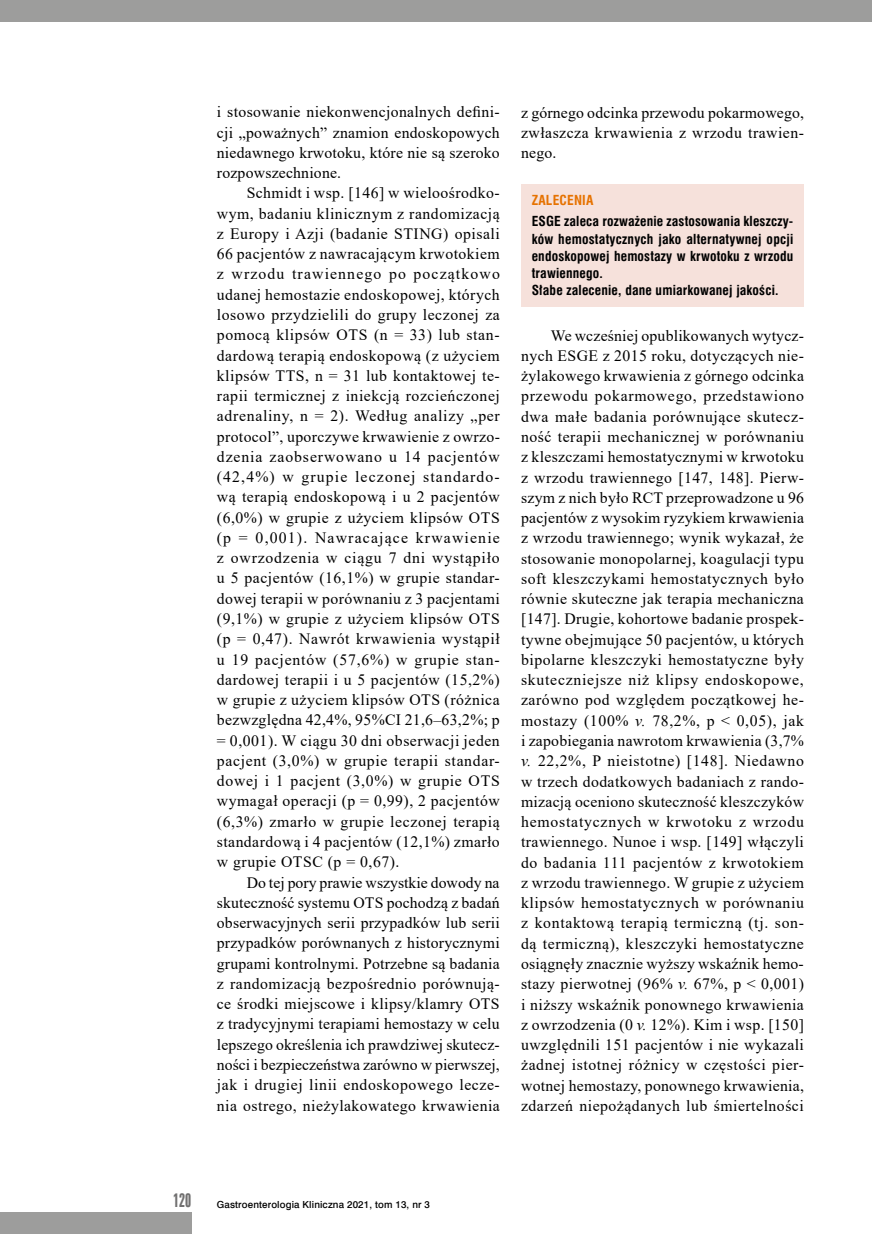
<style>
.page{position:relative;width:872px;height:1234px;background:#fff}
.page>*{position:absolute;margin:0;border:0;box-sizing:border-box;transform-origin:0 0}
.t1{font:18px "Swis 924 EU";color:#706f6f}
.t2{font:15.75px/20.2px "Times New Roman";letter-spacing:.03em;color:#000;text-align:justify}
.t3{font:700 13.5px/17.2px "Swis 721 Cn EU";letter-spacing:.015em;color:#000}
.t4{font:700 13.5px "Swis 721 Cn EU";letter-spacing:.015em;color:#e67200}
.t5{font:9.75px "Swis 721 Md EU";letter-spacing:.015em;color:#000}
.s1{font-style:italic}
</style>
<div class="page">
<div style="left:0;top:0;width:872px;height:21px;background:#9d9d9c"></div>
<div style="left:0;top:1212px;width:191px;height:21px;background:#9d9d9c"></div>
<div style="left:521px;top:184px;width:283px;height:122px;background:#f6e1db"></div>
<p class="t2" style="left:217px;top:101px;width:284px">i stosowanie niekonwencjonalnych defini&shy;cji „poważnych” znamion endoskopowych niedawnego krwotoku, które nie są szeroko rozpowszechnione.</p>
<p class="t2" style="left:217px;top:182px;width:284px;text-indent:30px">Schmidt i wsp. [146] w wieloośrodko&shy;wym, badaniu klinicznym z randomizacją z Europy i Azji (badanie STING) opisali 66 pacjentów z nawracającym krwotokiem z wrzodu trawiennego po początkowo udanej hemostazie endoskopowej, których losowo przydzielili do grupy leczonej za pomocą klipsów OTS (n = 33) lub stan&shy;dardową terapią endoskopową (z użyciem klipsów TTS, n = 31 lub kontaktowej te&shy;rapii termicznej z iniekcją rozcieńczonej adrenaliny, n = 2). Według analizy „per protocol”, uporczywe krwawienie z owrzo&shy;dzenia zaobserwowano u 14 pacjentów (42,4%) w grupie leczonej standardo&shy;wą terapią endoskopową i u 2 pacjentów (6,0%) w grupie z użyciem klipsów OTS (p = 0,001). Nawracające krwawienie z owrzodzenia w ciągu 7 dni wystąpiło u 5 pacjentów (16,1%) w grupie standar&shy;dowej terapii w porównaniu z 3 pacjentami (9,1%) w grupie z użyciem klipsów OTS (p = 0,47). Nawrót krwawienia wystąpił u 19 pacjentów (57,6%) w grupie stan&shy;dardowej terapii i u 5 pacjentów (15,2%) w grupie z użyciem klipsów OTS (różnica bezwzględna 42,4%, 95%CI 21,6–63,2%; p = 0,001). W ciągu 30 dni obserwacji jeden pacjent (3,0%) w grupie terapii standar&shy;dowej i 1 pacjent (3,0%) w grupie OTS wymagał operacji (p = 0,99), 2 pacjentów (6,3%) zmarło w grupie leczonej terapią standardową i 4 pacjentów (12,1%) zmarło w grupie OTSC (p = 0,67).</p>
<p class="t2" style="left:217px;top:871px;width:284px;text-indent:30px">Do tej pory prawie wszystkie dowody na skuteczność systemu OTS pochodzą z badań obserwacyjnych serii przypadków lub serii przypadków porównanych z historycznymi grupami kontrolnymi. Potrzebne są badania z randomizacją bezpośrednio porównują&shy;ce środki miejscowe i klipsy/klamry OTS z tradycyjnymi terapiami hemostazy w celu lepszego określenia ich prawdziwej skutecz&shy;ności i bezpieczeństwa zarówno w pierwszej, jak i drugiej linii endoskopowego lecze&shy;nia ostrego, nieżylakowatego krwawienia</p>
<p class="t2" style="left:521px;top:102px;width:284px">z górnego odcinka przewodu pokarmowego, zwłaszcza krwawienia z wrzodu trawien&shy;nego.</p>
<p class="t4" style="left:532px;top:192px;width:63px">ZALECENIA</p>
<p class="t3" style="left:532px;top:213px;width:263px">ESGE zaleca rozważenie zastosowania kleszczy&shy;ków hemostatycznych jako alternatywnej opcji endoskopowej hemostazy w krwotoku z wrzodu trawiennego.<br>Słabe zalecenie, dane umiarkowanej jakości.</p>
<p class="t2" style="left:521px;top:324px;width:284px;text-indent:30px">We wcześniej opublikowanych wytycz&shy;nych ESGE z 2015 roku, dotyczących nie&shy;żylakowego krwawienia z górnego odcinka przewodu pokarmowego, przedstawiono dwa małe badania porównujące skutecz&shy;ność terapii mechanicznej w porównaniu z kleszczami hemostatycznymi w krwotoku z wrzodu trawiennego [147, 148]. Pierw&shy;szym z nich było RCT przeprowadzone u 96 pacjentów z wysokim ryzykiem krwawienia z wrzodu trawiennego; wynik wykazał, że stosowanie monopolarnej, koagulacji typu soft kleszczykami hemostatycznych było równie skuteczne jak terapia mechaniczna [147]. Drugie, kohortowe badanie prospek&shy;tywne obejmujące 50 pacjentów, u których bipolarne kleszczyki hemostatyczne były skuteczniejsze niż klipsy endoskopowe, zarówno pod względem początkowej he&shy;mostazy (100% <span class="s1">v.</span> 78,2%, p &lt; 0,05), jak i zapobiegania nawrotom krwawienia (3,7% <span class="s1">v.</span> 22,2%, P nieistotne) [148]. Niedawno w trzech dodatkowych badaniach z rando&shy;mizacją oceniono skuteczność kleszczyków hemostatycznych w krwotoku z wrzodu trawiennego. Nunoe i wsp. [149] włączyli do badania 111 pacjentów z krwotokiem z wrzodu trawiennego. W grupie z użyciem klipsów hemostatycznych w porównaniu z kontaktową terapią termiczną (tj. son&shy;dą termiczną), kleszczyki hemostatyczne osiągnęły znacznie wyższy wskaźnik hemo&shy;stazy pierwotnej (96% <span class="s1">v.</span> 67%, p &lt; 0,001) i niższy wskaźnik ponownego krwawienia z owrzodzenia (0 <span class="s1">v.</span> 12%). Kim i wsp. [150] uwzględnili 151 pacjentów i nie wykazali żadnej istotnej różnicy w częstości pier&shy;wotnej hemostazy, ponownego krwawienia, zdarzeń niepożądanych lub śmiertelności</p>
<p class="t1" style="left:173px;top:1188px;width:20px">120</p>
<p class="t5" style="left:217px;top:1198px;width:215px">Gastroenterologia Kliniczna 2021, tom 13, nr 3</p>
</div>
